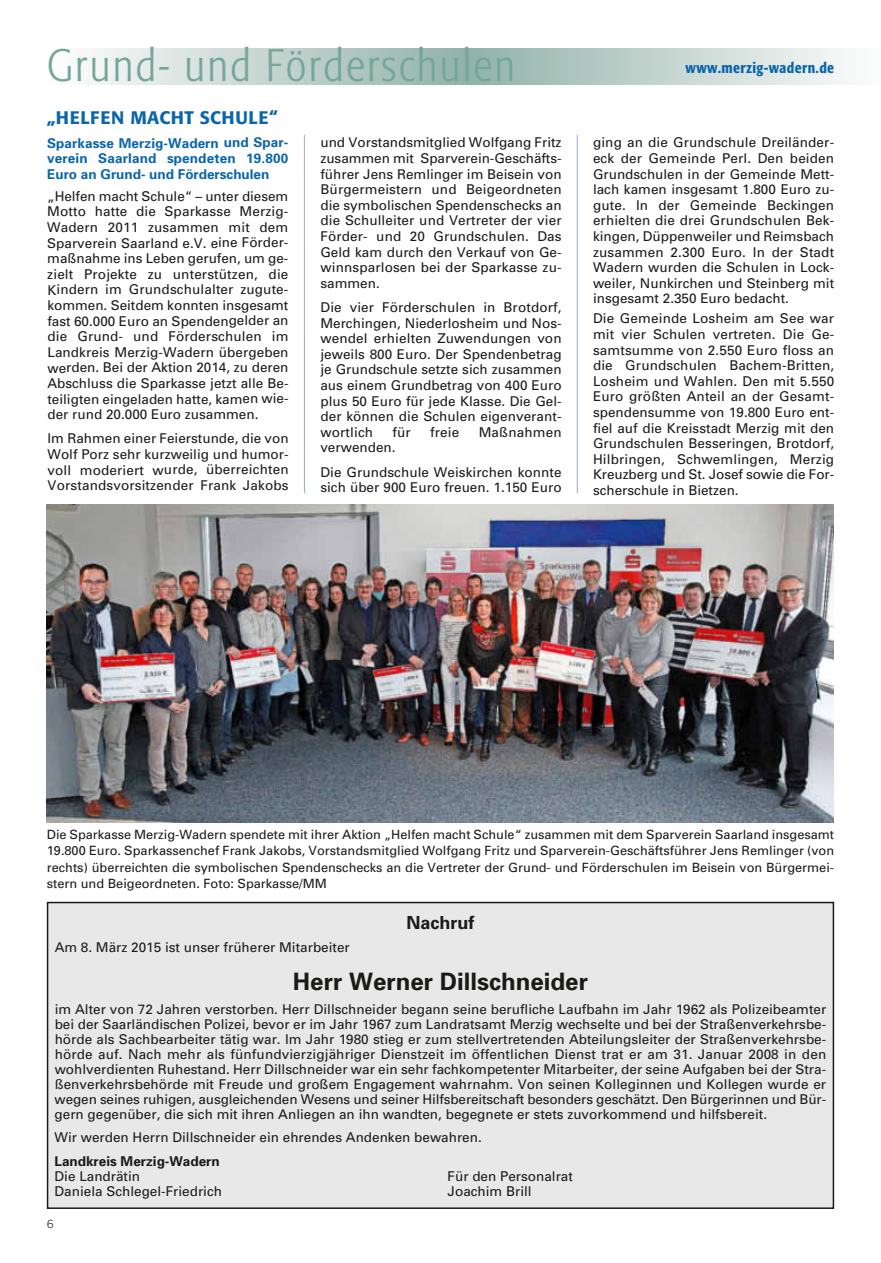
<style>
.page{position:relative;width:881px;height:1263px;background:#fff}
.page>*{position:absolute;margin:0;border:0;box-sizing:border-box;transform-origin:0 0}
.t1{font:300 45px "Formata Condensed BQ";letter-spacing:.05em;color:#76a599}
.t2{font:700 24px "Univers";color:#1a1a18}
.t3{font:500 18px "Formata";letter-spacing:.025em;color:#0a66aa}
.t4{font:700 18px "Univers";color:#1a1a18}
.t5{font:500 15px "Formata Condensed BQ";letter-spacing:.025em;color:#0a66aa}
.t6{font:13.5px/15.6px "Univers";color:#1a1a18;text-align:justify}
.t7{font:700 13.5px/15.6px "Univers";color:#0a66aa;text-align:justify}
.t8{font:700 13.5px "Univers";color:#1a1a18}
.t9{font:12.75px/16.5px "Univers";color:#1a1a18;text-align:justify}
.t10{font:300 12px "Formata";color:#1a1a18}
</style>
<div class="page">
<svg style="left:88px;top:48px;width:759px;height:36px"></svg>
<hr style="left:304px;top:135px;width:1px;height:358px;background:#97acd6">
<img style="left:47px;top:504px;width:786px;height:318px">
<hr style="left:576px;top:135px;width:1px;height:358px;background:#97acd6">
<div style="left:48px;top:902px;width:785px;height:306px;background:#e8e8e8"></div>
<div style="left:47px;top:902px;width:786px;height:307px;border:2px solid #1a1a18"></div>
<h1 class="t1" style="left:47px;top:42px;width:469px">Grund- und Förderschulen</h1>
<h3 class="t3" style="left:47px;top:110px;width:232px">„HELFEN MACHT SCHULE“</h3>
<p class="t7" style="left:47px;top:136px;width:242px">Sparkasse Merzig-Wadern und Spar&shy;verein Saarland spendeten 19.800<br>Euro an Grund- und Förderschulen</p>
<p class="t6" style="left:47px;top:189px;width:243px">„Helfen macht Schule“ – unter diesem Motto hatte die Sparkasse Merzig-Wadern 2011 zusammen mit dem Sparverein Saarland e.V. eine Förder&shy;maßnahme ins Leben gerufen, um ge&shy;zielt Projekte zu unterstützen, die Kindern im Grundschulalter zugute&shy;kommen. Seitdem konnten insgesamt fast 60.000 Euro an Spendengelder an die Grund- und Förderschulen im Landkreis Merzig-Wadern übergeben werden. Bei der Aktion 2014, zu deren Abschluss die Sparkasse jetzt alle Be&shy;teiligten eingeladen hatte, kamen wie&shy;der rund 20.000 Euro zusammen.</p>
<p class="t6" style="left:47px;top:432px;width:242px">Im Rahmen einer Feierstunde, die von Wolf Porz sehr kurzweilig und humor&shy;voll moderiert wurde, überreichten Vorstandsvorsitzender Frank Jakobs</p>
<p class="t6" style="left:320px;top:136px;width:242px">und Vorstandsmitglied Wolfgang Fritz zusammen mit Sparverein-Geschäfts&shy;führer Jens Remlinger im Beisein von Bürgermeistern und Beigeordneten die symbolischen Spendenschecks an die Schulleiter und Vertreter der vier Förder- und 20 Grundschulen. Das Geld kam durch den Verkauf von Ge&shy;winnsparlosen bei der Sparkasse zu&shy;sammen.</p>
<p class="t6" style="left:320px;top:301px;width:242px">Die vier Förderschulen in Brotdorf, Merchingen, Niederlosheim und Nos&shy;wendel erhielten Zuwendungen von jeweils 800 Euro. Der Spendenbetrag je Grundschule setzte sich zusammen aus einem Grundbetrag von 400 Euro plus 50 Euro für jede Klasse. Die Gel&shy;der können die Schulen eigenverant&shy;wortlich</p>
<p class="t6" style="left:392px;top:425px;width:20px">für</p>
<p class="t6" style="left:430px;top:425px;width:31px">freie</p>
<p class="t6" style="left:478px;top:425px;width:84px">Maßnahmen</p>
<p class="t6" style="left:320px;top:437px;width:242px;line-height:24.2px">verwenden.<br>Die Grundschule Weiskirchen konnte</p>
<p class="t6" style="left:320px;top:481px;width:242px">sich über 900 Euro freuen. 1.150 Euro</p>
<p class="t5" style="left:685px;top:60px;width:150px">www.merzig-wadern.de</p>
<p class="t6" style="left:592px;top:136px;width:242px">ging an die Grundschule Dreiländer&shy;eck der Gemeinde Perl. Den beiden Grundschulen in der Gemeinde Mett&shy;lach kamen insgesamt 1.800 Euro zu&shy;gute. In der Gemeinde Beckingen erhielten die drei Grundschulen Bek&shy;kingen, Düppenweiler und Reimsbach zusammen 2.300 Euro. In der Stadt Wadern wurden die Schulen in Lock&shy;weiler, Nunkirchen und Steinberg mit insgesamt 2.350 Euro bedacht.</p>
<p class="t6" style="left:592px;top:312px;width:242px">Die Gemeinde Losheim am See war mit vier Schulen vertreten. Die Ge&shy;samtsumme von 2.550 Euro floss an die Grundschulen Bachem-Britten, Losheim und Wahlen. Den mit 5.550<br>Euro größten Anteil an der Gesamt&shy;spendensumme von 19.800 Euro ent&shy;fiel auf die Kreisstadt Merzig mit den Grundschulen Besseringen, Brotdorf, Hilbringen, Schwemlingen, Merzig Kreuzberg und St. Josef sowie die For&shy;scherschule in Bietzen.</p>
<p class="t9" style="left:47px;top:827px;width:788px">Die Sparkasse Merzig-Wadern spendete mit ihrer Aktion „Helfen macht Schule“ zusammen mit dem Sparverein Saarland insgesamt 19.800 Euro. Sparkassenchef Frank Jakobs, Vorstandsmitglied Wolfgang Fritz und Sparverein-Geschäftsführer Jens Remlinger (von rechts) überreichten die symbolischen Spendenschecks an die Vertreter der Grund- und Förderschulen im Beisein von Bürgermei&shy;stern und Beigeordneten. Foto: Sparkasse/MM</p>
<h3 class="t4" style="left:406px;top:916px;width:70px">Nachruf</h3>
<p class="t6" style="left:55px;top:941px;width:296px">Am 8. März 2015 ist unser früherer Mitarbeiter</p>
<h2 class="t2" style="left:293px;top:973px;width:296px">Herr Werner Dillschneider</h2>
<p class="t6" style="left:55px;top:1003px;width:772px;line-height:15px">im Alter von 72 Jahren verstorben. Herr Dillschneider begann seine berufliche Laufbahn im Jahr 1962 als Polizeibeamter bei der Saarländischen Polizei, bevor er im Jahr 1967 zum Landratsamt Merzig wechselte und bei der Straßenverkehrsbe&shy;hörde als Sachbearbeiter tätig war. Im Jahr 1980 stieg er zum stellvertretenden Abteilungsleiter der Straßenverkehrsbe&shy;hörde auf. Nach mehr als fünfundvierzigjähriger Dienstzeit im öffentlichen Dienst trat er am 31. Januar 2008 in den wohlverdienten Ruhestand. Herr Dillschneider war ein sehr fachkompetenter Mitarbeiter, der seine Aufgaben bei der Stra&shy;ßenverkehrsbehörde mit Freude und großem Engagement wahrnahm. Von seinen Kolleginnen und Kollegen wurde er wegen seines ruhigen, ausgleichenden Wesens und seiner Hilfsbereitschaft besonders geschätzt. Den Bürgerinnen und Bür&shy;gern gegenüber, die sich mit ihren Anliegen an ihn wandten, begegnete er stets zuvorkommend und hilfsbereit.</p>
<p class="t6" style="left:55px;top:1131px;width:428px">Wir werden Herrn Dillschneider ein ehrendes Andenken bewahren.</p>
<p class="t8" style="left:55px;top:1156px;width:167px">Landkreis Merzig-Wadern</p>
<p class="t6" style="left:55px;top:1169px;width:87px">Die Landrätin</p>
<p class="t6" style="left:447px;top:1169px;width:127px">Für den Personalrat</p>
<p class="t6" style="left:55px;top:1184px;width:169px">Daniela Schlegel-Friedrich</p>
<p class="t6" style="left:447px;top:1184px;width:86px">Joachim Brill</p>
<p class="t10" style="left:47px;top:1219px;width:8px">6</p>
</div>
